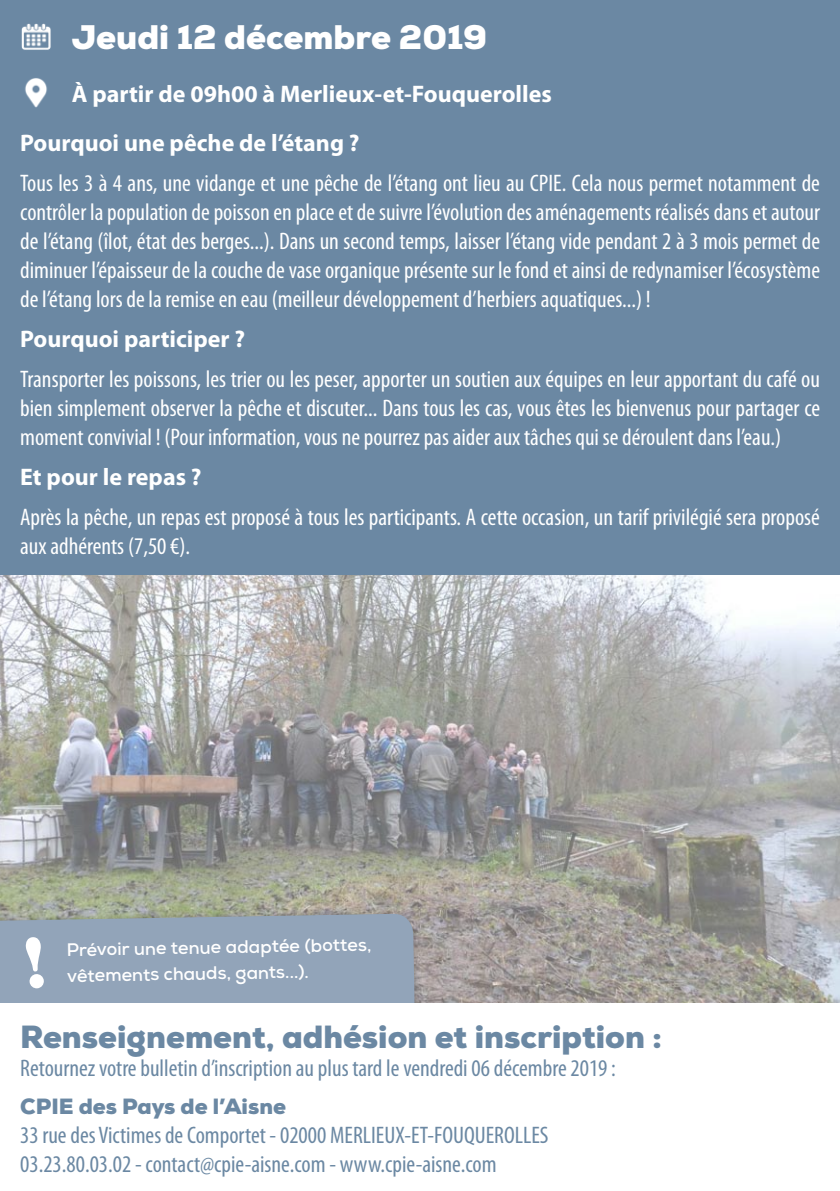
<style>
.page{position:relative;width:840px;height:1191px;background:#fff}
.page>*{position:absolute;margin:0;border:0;box-sizing:border-box;transform-origin:0 0}
.t1{font:900 34px "Nexa";color:#fff}
.t2{font:900 32px "Nexa";color:#6b88a3}
.t3{font:condensed 24px/28.8px "Myriad Pro";color:#fff;text-align:justify}
.t4{font:condensed 24px/28.8px "Myriad Pro";color:#6b88a3}
.t5{font:700 24px "Myriad Pro";color:#fff}
.t6{font:900 22px "Nexa";color:#6b88a3}
.t7{font:700 18px/26px "Nexa";color:#fff}
</style>
<div class="page">
<img style="left:0;top:574px;width:839px;height:429px">
<div style="left:0;top:0;width:839px;height:574px;background:#6b88a3"></div>
<div style="left:0;top:906px;width:421px;height:174px;background:#231f20;opacity:.6"></div>
<div style="left:0;top:913px;width:415px;height:90px;background:#92a4b9"></div>
<img style="left:21px;top:23px;width:30px;height:27px">
<img style="left:25px;top:78px;width:22px;height:30px">
<div style="left:0;top:1003px;width:839px;height:188px;background:#fff"></div>
<svg style="left:25px;top:936px;width:19px;height:53px"></svg>
<h1 class="t1" style="left:72px;top:15px;width:417px">Jeudi 12 décembre 2019</h1>
<p class="t5" style="left:72px;top:78px;width:481px">À partir de 09h00 à Merlieux-et-Fouquerolles</p>
<p class="t5" style="left:20px;top:127px;width:341px">Pourquoi une pêche de l’étang ?</p>
<p class="t3" style="left:20px;top:169px;width:801px">Tous les 3 à 4 ans, une vidange et une pêche de l’étang ont lieu au CPIE. Cela nous permet notamment de contrôler la population de poisson en place et de suivre l’évolution des aménagements réalisés dans et autour de l’étang (îlot, état des berges...). Dans un second temps, laisser l’étang vide pendant 2 à 3 mois permet de diminuer l’épaisseur de la couche de vase organique présente sur le fond et ainsi de redynamiser l’écosystème de l’étang lors de la remise en eau (meilleur développement d’herbiers aquatiques...) !</p>
<p class="t5" style="left:20px;top:323px;width:226px">Pourquoi participer ?</p>
<p class="t3" style="left:20px;top:364px;width:801px">Transporter les poissons, les trier ou les peser, apporter un soutien aux équipes en leur apportant du café ou bien simplement observer la pêche et discuter... Dans tous les cas, vous êtes les bienvenus pour partager ce moment convivial ! (Pour information, vous ne pourrez pas aider aux tâches qui se déroulent dans l’eau.)</p>
<p class="t5" style="left:20px;top:461px;width:183px">Et pour le repas ?</p>
<p class="t3" style="left:20px;top:502px;width:800px">Après la pêche, un repas est proposé à tous les participants. A cette occasion, un tarif privilégié sera proposé aux adhérents (7,50 €).</p>
<p class="t7" style="left:66px;top:936px;width:306px;rotate:-1deg">Prévoir une tenue adaptée (bottes, vêtements chauds, gants...).</p>
<h2 class="t2" style="left:20px;top:1015px;width:643px">Renseignement, adhésion et inscription :</h2>
<p class="t4" style="left:20px;top:1053px;width:597px">Retournez votre bulletin d’inscription au plus tard le vendredi 06 décembre 2019 :</p>
<p class="t6" style="left:20px;top:1092px;width:267px">CPIE des Pays de l’Aisne</p>
<p class="t4" style="left:20px;top:1120px;width:529px">33 rue des Victimes de Comportet - 02000 MERLIEUX-ET-FOUQUEROLLES<br>03.23.80.03.02 - contact@cpie-aisne.com - www.cpie-aisne.com</p>
</div>
